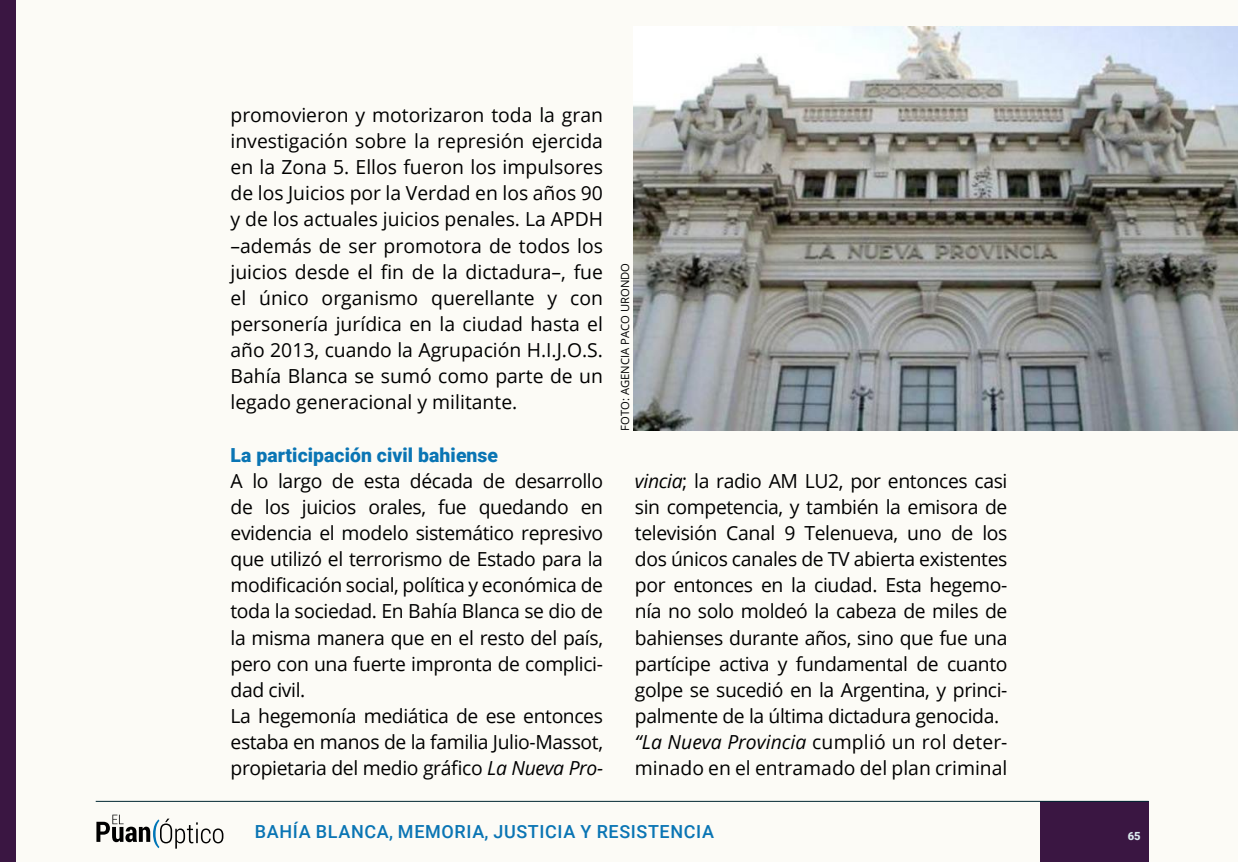
<style>
.page{position:relative;width:1238px;height:862px;background:#fff}
.page>*{position:absolute;margin:0;border:0;box-sizing:border-box;transform-origin:0 0}
.t1{font:19.35px/26.1px "Open Sans";letter-spacing:-.02em;color:#000}
.t2{font:900 19.35px "Roboto";letter-spacing:.005em;color:#0a75b4}
.t3{font:500 18px "Roboto";letter-spacing:.035em;color:#0a75b4}
.t4{font:11.25px "Open Sans";color:#000}
.t5{font:900 11.25px "Roboto";color:#dbe9ee}
.s1{font-style:italic}
</style>
<div class="page">
<div style="left:0;top:0;width:1237px;height:861px;background:#fcfbf6"></div>
<div style="left:0;top:0;width:16px;height:861px;background:#3a1642"></div>
<div style="left:1039px;top:800px;width:109px;height:61px;background:#3a1642"></div>
<hr style="left:96px;top:800px;width:1052px;height:1px;background:#002732">
<svg style="left:96px;top:814px;width:127px;height:34px"></svg>
<img style="left:633px;top:27px;width:604px;height:404px">
<p class="t1" style="left:230px;top:101px;width:374px;text-align:justify">promovieron y motorizaron toda la gran investigación sobre la represión ejercida en la Zona 5. Ellos fueron los impulsores de los Juicios por la Verdad en los años 90 y de los actuales juicios penales. La APDH –además de ser promotora de todos los juicios desde el fin de la dictadura–, fue el único organismo querellante y con personería jurídica en la ciudad hasta el año 2013, cuando la Agrupación H.I.J.O.S.<br>Bahía Blanca se sumó como parte de un legado generacional y militante.</p>
<p class="t2" style="left:230px;top:441px;width:269px">La participación civil bahiense</p>
<p class="t1" style="left:230px;top:467px;width:374px">A lo largo de esta década de desarrollo de los juicios orales, fue quedando en evidencia el modelo sistemático represivo que utilizó el terrorismo de Estado para la modificación social, política y económica de toda la sociedad. En Bahía Blanca se dio de la misma manera que en el resto del país, pero con una fuerte impronta de complici&shy;dad civil.<br>La hegemonía mediática de ese entonces estaba en manos de la familia Julio-Massot, propietaria del medio gráfico <span class="s1">La Nueva Pro-</span></p>
<p class="t1" style="left:635px;top:467px;width:374px"><span class="s1">vincia</span>; la radio AM LU2, por entonces casi sin competencia, y también la emisora de televisión Canal 9 Telenueva, uno de los dos únicos canales de TV abierta existentes por entonces en la ciudad. Esta hegemo&shy;nía no solo moldeó la cabeza de miles de bahienses durante años, sino que fue una partícipe activa y fundamental de cuanto golpe se sucedió en la Argentina, y princi&shy;palmente de la última dictadura genocida. <span class="s1">“La Nueva Provincia</span> cumplió un rol deter&shy;minado en el entramado del plan criminal</p>
<p class="t4" style="left:617px;top:431px;width:169px;rotate:-90deg">FOTO: AGENCIA PACO URONDO</p>
<p class="t3" style="left:255px;top:818px;width:461px">BAHÍA BLANCA, MEMORIA, JUSTICIA Y RESISTENCIA</p>
<p class="t5" style="left:1127px;top:827px;width:14px">65</p>
</div>
